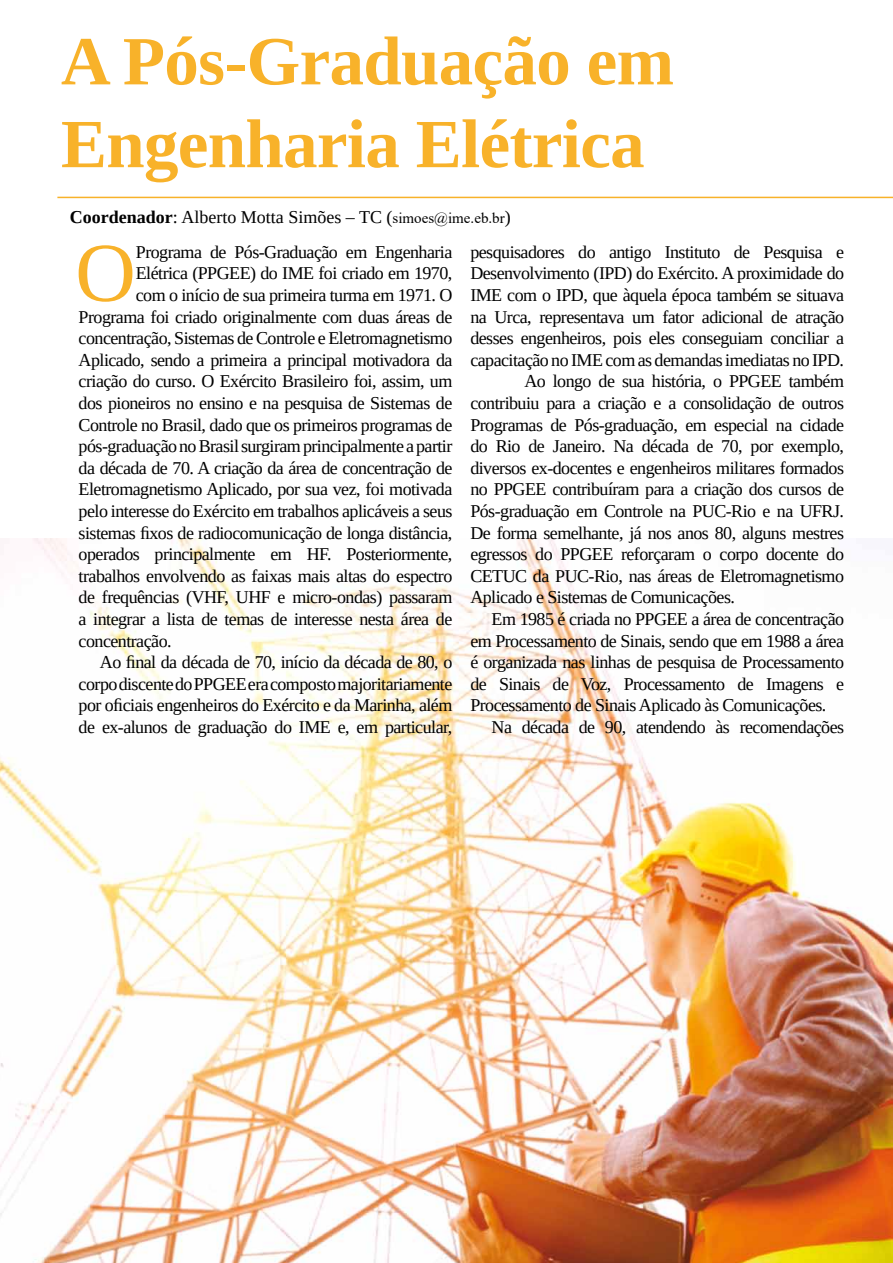
<style>
.page{position:relative;width:893px;height:1263px;background:#fff}
.page>*{position:absolute;margin:0;border:0;box-sizing:border-box;transform-origin:0 0}
.t1{font:84px "Liberation Serif";color:#f8b22a}
.t2{font:700 69px/82.8px "Liberation Serif";letter-spacing:-.01em;color:#f8b22a}
.t3{font:18px "Liberation Serif";letter-spacing:-.03em;color:#000}
.t4{font:18px "Liberation Serif";color:#000}
.s1{font-weight:700}
.s2{font-family:"Times New Roman";font-size:15px}
</style>
<div class="page">
<img style="left:0;top:539px;width:893px;height:724px">
<hr style="left:57px;top:197px;width:836px;height:1px;background:#f8b22a">
<h2 class="t2" style="left:61px;top:19px;width:615px">A Pós-Graduação em<br>Engenharia Elétrica</h2>
<p class="t4" style="left:70px;top:206px;width:442px"><span class="s1">Coordenador</span>: Alberto Motta Simões – TC (<span class="s2">simoes@ime.eb.br</span>)</p>
<h1 class="t1" style="left:75px;top:218px;width:62px">O</h1>
<p class="t3" style="left:136px;top:240px;width:318px">Programa de Pós-Graduação em Engenharia</p>
<p class="t3" style="left:470px;top:240px;width:375px">pesquisadores do antigo Instituto de Pesquisa e</p>
<p class="t3" style="left:470px;top:262px;width:375px">Desenvolvimento (IPD) do Exército. A proximidade do</p>
<p class="t3" style="left:470px;top:283px;width:375px">IME com o IPD, que àquela época também se situava</p>
<p class="t3" style="left:470px;top:305px;width:375px">na Urca, representava um fator adicional de atração</p>
<p class="t3" style="left:470px;top:326px;width:375px">desses engenheiros, pois eles conseguiam conciliar a</p>
<p class="t3" style="left:470px;top:348px;width:375px">capacitação no IME com as demandas imediatas no IPD.</p>
<p class="t3" style="left:524px;top:370px;width:321px">Ao longo de sua história, o PPGEE também</p>
<p class="t3" style="left:470px;top:391px;width:375px">contribuiu para a criação e a consolidação de outros</p>
<p class="t3" style="left:470px;top:413px;width:375px">Programas de Pós-graduação, em especial na cidade</p>
<p class="t3" style="left:470px;top:434px;width:375px">do Rio de Janeiro. Na década de 70, por exemplo,</p>
<p class="t3" style="left:470px;top:456px;width:375px">diversos ex-docentes e engenheiros militares formados</p>
<p class="t3" style="left:470px;top:478px;width:375px">no PPGEE contribuíram para a criação dos cursos de</p>
<p class="t3" style="left:470px;top:499px;width:375px">Pós-graduação em Controle na PUC-Rio e na UFRJ.</p>
<p class="t3" style="left:470px;top:521px;width:375px">De forma semelhante, já nos anos 80, alguns mestres</p>
<p class="t3" style="left:470px;top:542px;width:375px">egressos do PPGEE reforçaram o corpo docente do</p>
<p class="t3" style="left:470px;top:564px;width:375px">CETUC da PUC-Rio, nas áreas de Eletromagnetismo</p>
<p class="t3" style="left:470px;top:586px;width:266px">Aplicado e Sistemas de Comunicações.</p>
<p class="t3" style="left:492px;top:607px;width:354px">Em 1985 é criada no PPGEE a área de concentração</p>
<p class="t3" style="left:470px;top:629px;width:375px">em Processamento de Sinais, sendo que em 1988 a área</p>
<p class="t3" style="left:470px;top:650px;width:375px">é organizada nas linhas de pesquisa de Processamento</p>
<p class="t3" style="left:470px;top:672px;width:375px">de Sinais de Voz, Processamento de Imagens e</p>
<p class="t3" style="left:470px;top:694px;width:358px">Processamento de Sinais Aplicado às Comunicações.</p>
<p class="t3" style="left:492px;top:715px;width:354px">Na década de 90, atendendo às recomendações</p>
<p class="t3" style="left:136px;top:262px;width:318px">Elétrica (PPGEE) do IME foi criado em 1970,</p>
<p class="t3" style="left:136px;top:283px;width:318px">com o início de sua primeira turma em 1971. O</p>
<p class="t3" style="left:79px;top:305px;width:375px">Programa foi criado originalmente com duas áreas de</p>
<p class="t3" style="left:79px;top:326px;width:375px">concentração, Sistemas de Controle e Eletromagnetismo</p>
<p class="t3" style="left:79px;top:348px;width:375px">Aplicado, sendo a primeira a principal motivadora da</p>
<p class="t3" style="left:79px;top:370px;width:375px">criação do curso. O Exército Brasileiro foi, assim, um</p>
<p class="t3" style="left:79px;top:391px;width:375px">dos pioneiros no ensino e na pesquisa de Sistemas de</p>
<p class="t3" style="left:79px;top:413px;width:375px">Controle no Brasil, dado que os primeiros programas de</p>
<p class="t3" style="left:79px;top:434px;width:375px">pós-graduação no Brasil surgiram principalmente a partir</p>
<p class="t3" style="left:79px;top:456px;width:375px">da década de 70. A criação da área de concentração de</p>
<p class="t3" style="left:79px;top:478px;width:375px">Eletromagnetismo Aplicado, por sua vez, foi motivada</p>
<p class="t3" style="left:79px;top:499px;width:375px">pelo interesse do Exército em trabalhos aplicáveis a seus</p>
<p class="t3" style="left:79px;top:521px;width:375px">sistemas fixos de radiocomunicação de longa distância,</p>
<p class="t3" style="left:79px;top:542px;width:375px">operados principalmente em HF. Posteriormente,</p>
<p class="t3" style="left:79px;top:564px;width:375px">trabalhos envolvendo as faixas mais altas do espectro</p>
<p class="t3" style="left:79px;top:586px;width:375px">de frequências (VHF, UHF e micro-ondas) passaram</p>
<p class="t3" style="left:79px;top:607px;width:375px">a integrar a lista de temas de interesse nesta área de</p>
<p class="t3" style="left:79px;top:629px;width:94px">concentração.</p>
<p class="t3" style="left:100px;top:650px;width:354px">Ao final da década de 70, início da década de 80, o</p>
<p class="t3" style="left:79px;top:672px;width:375px">corpo discente do PPGEE era composto majoritariamente</p>
<p class="t3" style="left:79px;top:694px;width:375px">por oficiais engenheiros do Exército e da Marinha, além</p>
<p class="t3" style="left:79px;top:715px;width:375px">de ex-alunos de graduação do IME e, em particular,</p>
</div>
